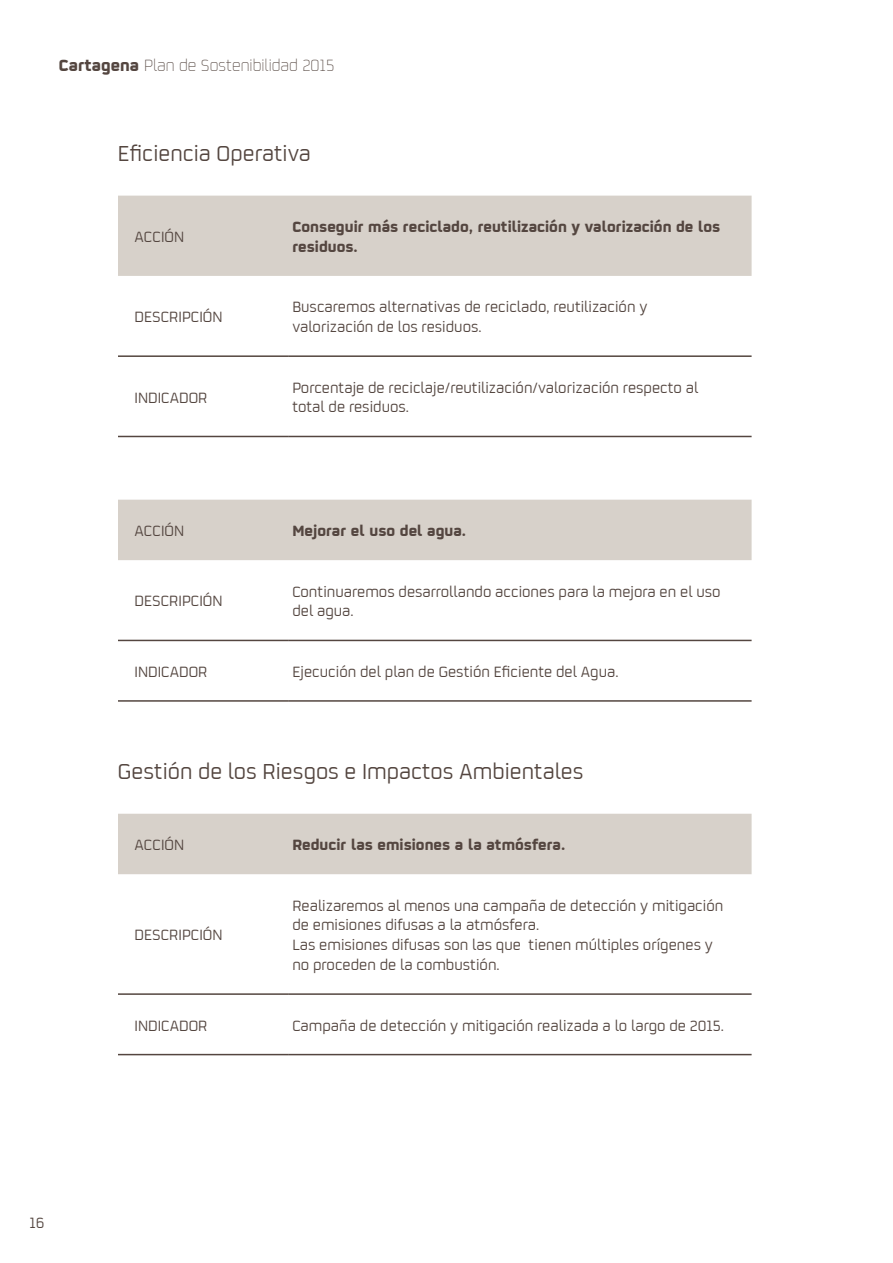
<style>
.page{position:relative;width:893px;height:1263px;background:#fff}
.page>*{position:absolute;margin:0;border:0;box-sizing:border-box;transform-origin:0 0}
.t1{font:24px "Repsol";color:#544640}
.t2{font:300 18px "Repsol";color:#544640}
.t3{font:16.5px/19.8px "Repsol";color:#544640}
.t4{font:700 16.5px/19.8px "Repsol";color:#544640}
.s1{font-weight:700}
</style>
<div class="page">
<div style="left:118px;top:196px;width:634px;height:80px;background:#d7d1ca"></div>
<hr style="left:118px;top:355px;width:170px;height:2px;background:#544640">
<hr style="left:288px;top:355px;width:464px;height:2px;background:#544640">
<hr style="left:118px;top:436px;width:170px;height:1px;background:#544640">
<hr style="left:288px;top:436px;width:464px;height:1px;background:#544640">
<div style="left:118px;top:814px;width:634px;height:60px;background:#d7d1ca"></div>
<hr style="left:118px;top:993px;width:170px;height:2px;background:#544640">
<hr style="left:288px;top:993px;width:464px;height:2px;background:#544640">
<hr style="left:118px;top:1054px;width:170px;height:1px;background:#544640">
<hr style="left:288px;top:1054px;width:464px;height:1px;background:#544640">
<div style="left:118px;top:500px;width:634px;height:60px;background:#d7d1ca"></div>
<hr style="left:118px;top:640px;width:170px;height:1px;background:#544640">
<hr style="left:288px;top:640px;width:464px;height:1px;background:#544640">
<hr style="left:118px;top:700px;width:170px;height:2px;background:#544640">
<hr style="left:288px;top:700px;width:464px;height:2px;background:#544640">
<p class="t2" style="left:59px;top:53px;width:277px"><span class="s1">Cartagena</span> Plan de Sostenibilidad 2015</p>
<h1 class="t1" style="left:118px;top:137px;width:195px">Eficiencia Operativa</h1>
<p class="t3" style="left:135px;top:226px;width:51px">ACCIÓN</p>
<p class="t4" style="left:292px;top:215px;width:430px">Conseguir más reciclado, reutilización y valorización de los residuos.</p>
<p class="t3" style="left:135px;top:306px;width:90px">DESCRIPCIÓN</p>
<p class="t3" style="left:292px;top:296px;width:357px">Buscaremos alternativas de reciclado, reutilización y valorización de los residuos.</p>
<p class="t3" style="left:135px;top:386px;width:74px">INDICADOR</p>
<p class="t3" style="left:292px;top:376px;width:407px">Porcentaje de reciclaje/reutilización/valorización respecto al total de residuos.</p>
<p class="t3" style="left:135px;top:520px;width:51px">ACCIÓN</p>
<p class="t4" style="left:292px;top:519px;width:175px">Mejorar el uso del agua.</p>
<p class="t3" style="left:135px;top:590px;width:90px">DESCRIPCIÓN</p>
<p class="t3" style="left:292px;top:580px;width:430px">Continuaremos desarrollando acciones para la mejora en el uso del agua.</p>
<p class="t3" style="left:135px;top:661px;width:74px">INDICADOR</p>
<p class="t3" style="left:292px;top:661px;width:328px">Ejecución del plan de Gestión Eficiente del Agua.</p>
<h1 class="t1" style="left:118px;top:755px;width:467px">Gestión de los Riesgos e Impactos Ambientales</h1>
<p class="t3" style="left:135px;top:834px;width:51px">ACCIÓN</p>
<p class="t4" style="left:292px;top:833px;width:274px">Reducir las emisiones a la atmósfera.</p>
<p class="t3" style="left:135px;top:924px;width:90px">DESCRIPCIÓN</p>
<p class="t3" style="left:292px;top:894px;width:433px">Realizaremos al menos una campaña de detección y mitigación de emisiones difusas a la atmósfera.<br>Las emisiones difusas son las que tienen múltiples orígenes y no proceden de la combustión.</p>
<p class="t3" style="left:135px;top:1014px;width:74px">INDICADOR</p>
<p class="t3" style="left:292px;top:1014px;width:433px">Campaña de detección y mitigación realizada a lo largo de 2015.</p>
<p class="t3" style="left:29px;top:1211px;width:17px">16</p>
</div>
